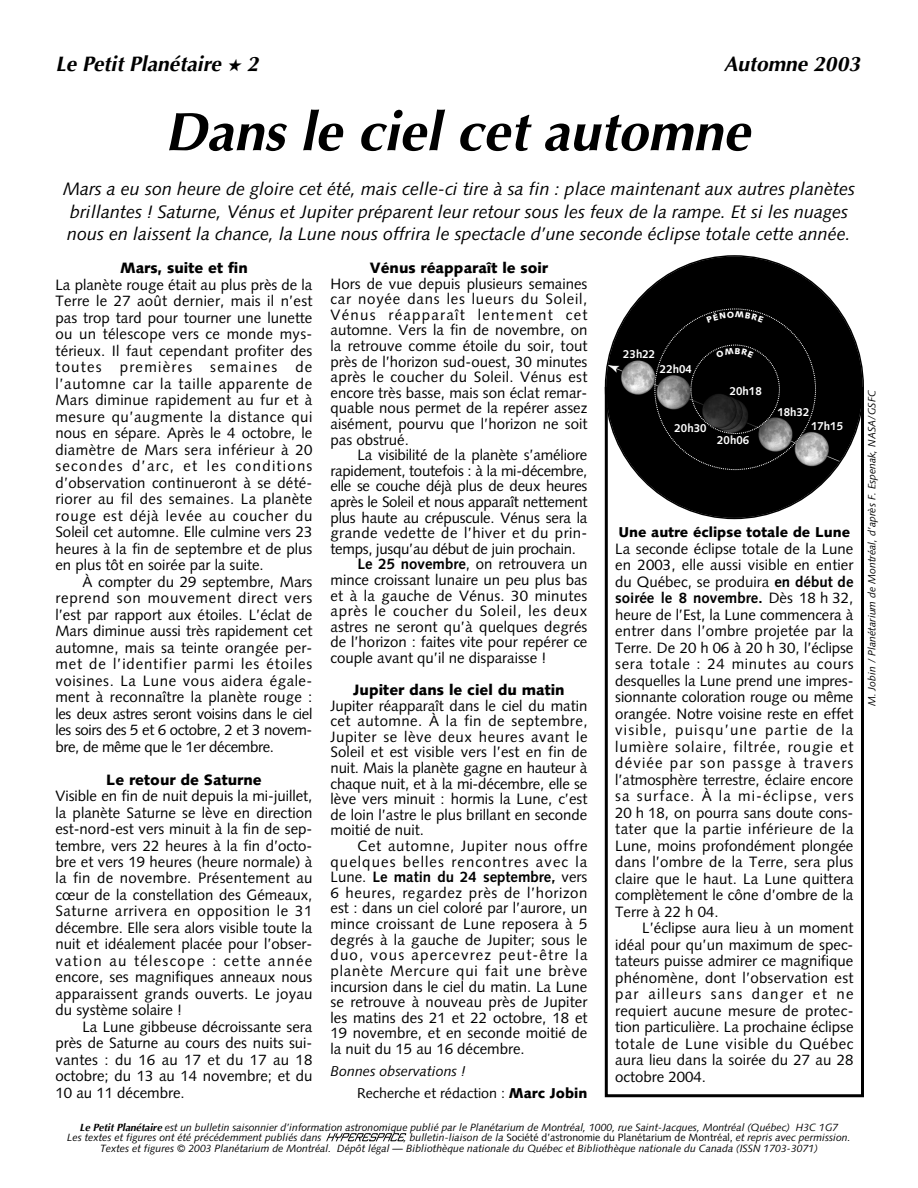
<style>
.page{position:relative;width:918px;height:1188px;background:#fff}
.page>*{position:absolute;margin:0;border:0;box-sizing:border-box;transform-origin:0 0}
.t1{font:italic 700 54px "Optima";color:#000}
.t2{font:italic 700 21px "Optima";color:#000}
.t3{font:italic 18px/22.5px "Syntax";color:#000}
.t4{font:15px/16.5px "Syntax";color:#000;text-align:justify}
.t5{font:900 15px "Syntax";color:#000}
.t6{font:15px "Syntax";letter-spacing:.03em;color:#000}
.t7{font:15px "Syntax";letter-spacing:.05em;color:#000}
.t8{font:15px "Syntax";letter-spacing:.02em;color:#000}
.t9{font:14.25px/21.6px "Syntax";color:#000}
.t10{font:900 14.25px "Syntax";color:#000}
.t11{font:700 11.55px "Syntax";color:#fff}
.t12{font:italic 10.5px/10.5px "Syntax";color:#000}
.s1{font-weight:700}
.s2{font-style:italic}
.s3{font-weight:900}
.s4{font-family:"Optima";font-weight:700}
.s5{font-style:normal}
</style>
<div class="page">
<div style="left:605px;top:387px;width:259px;height:710px;border:3px solid #000"></div>
<svg style="left:326px;top:1133px;width:80px;height:8px"></svg>
<svg style="left:605px;top:255px;width:259px;height:264px"></svg>
<svg style="left:655px;top:309px;width:161px;height:161px;background:#131313"></svg>
<h2 class="t2" style="left:56px;top:55px;width:205px">Le Petit Planétaire ★ 2</h2>
<h2 class="t2" style="left:724px;top:55px;width:138px">Automne 2003</h2>
<h1 class="t1" style="left:165px;top:109px;width:587px">Dans le ciel cet automne</h1>
<p class="t3" style="left:63px;top:179px;width:793px">Mars a eu son heure de gloire cet été, mais celle-ci tire à sa fin : place maintenant aux autres planètes brillantes ! Saturne, Vénus et Jupiter préparent leur retour sous les feux de la rampe. Et si les nuages nous en laissent la chance, la Lune nous offrira le spectacle d’une seconde éclipse totale cette année.</p>
<p class="t5" style="left:120px;top:262px;width:129px">Mars, suite et fin</p>
<p class="t4" style="left:55px;top:278px;width:258px">La planète rouge était au plus près de la Terre le 27 août dernier, mais il n’est pas trop tard pour tourner une lunette ou un télescope vers ce monde mys&shy;térieux. Il faut cependant profiter des toutes premières semaines de l’automne car la taille apparente de Mars diminue rapidement au fur et à mesure qu’augmente la distance qui nous en sépare. Après le 4 octobre, le diamètre de Mars sera inférieur à 20 secondes d’arc, et les conditions d’observation continueront à se dété&shy;riorer au fil des semaines. La planète rouge est déjà levée au coucher du Soleil cet automne. Elle culmine vers 23 heures à la fin de septembre et de plus en plus tôt en soirée par la suite.</p>
<p class="t4" style="left:55px;top:575px;width:259px;text-indent:27px">À compter du 29 septembre, Mars reprend son mouvement direct vers l’est par rapport aux étoiles. L’éclat de Mars diminue aussi très rapidement cet automne, mais sa teinte orangée per&shy;met de l’identifier parmi les étoiles voisines. La Lune vous aidera égale&shy;ment à reconnaître la planète rouge : les deux astres seront voisins dans le ciel les soirs des 5 et 6 octobre, 2 et 3 novem&shy;bre, de même que le 1er décembre.</p>
<p class="t5" style="left:106px;top:773px;width:157px">Le retour de Saturne</p>
<p class="t4" style="left:55px;top:789px;width:258px">Visible en fin de nuit depuis la mi-juillet, la planète Saturne se lève en direction est-nord-est vers minuit à la fin de sep&shy;tembre, vers 22 heures à la fin d’octo&shy;bre et vers 19 heures (heure normale) à la fin de novembre. Présentement au cœur de la constellation des Gémeaux, Saturne arrivera en opposition le 31 décembre. Elle sera alors visible toute la nuit et idéalement placée pour l’obser&shy;vation au télescope : cette année encore, ses magnifiques anneaux nous apparaissent grands ouverts. Le joyau du système solaire !</p>
<p class="t4" style="left:55px;top:1020px;width:258px;text-indent:27px">La Lune gibbeuse décroissante sera près de Saturne au cours des nuits sui&shy;vantes : du 16 au 17 et du 17 au 18 octobre; du 13 au 14 novembre; et du 10 au 11 décembre.</p>
<p class="t5" style="left:370px;top:262px;width:180px">Vénus réapparaît le soir</p>
<p class="t4" style="left:331px;top:277px;width:258px;line-height:15.6px">Hors de vue depuis plusieurs semaines car noyée dans les lueurs du Soleil, Vénus réapparaît lentement cet automne. Vers la fin de novembre, on la retrouve comme étoile du soir, tout près de l’horizon sud-ouest, 30 minutes après le coucher du Soleil. Vénus est encore très basse, mais son éclat remar&shy;quable nous permet de la repérer assez aisément, pourvu que l’horizon ne soit pas obstrué.</p>
<p class="t4" style="left:358px;top:448px;width:231px">La visibilité de la planète s’améliore</p>
<p class="t4" style="left:331px;top:464px;width:258px">rapidement, toutefois : à la mi-décembre,</p>
<p class="t4" style="left:331px;top:479px;width:258px">elle se couche déjà plus de deux heures</p>
<p class="t4" style="left:331px;top:495px;width:258px">après le Soleil et nous apparaît nettement</p>
<p class="t4" style="left:331px;top:511px;width:258px">plus haute au crépuscule. Vénus sera la</p>
<p class="t6" style="left:331px;top:527px;width:258px">grande vedette de l’hiver et du prin-</p>
<p class="t4" style="left:331px;top:542px;width:247px">temps, jusqu’au début de juin prochain.</p>
<p class="t4" style="left:358px;top:557px;width:231px"><span class="s1">Le 25 novembre</span>, on retrouvera un</p>
<p class="t4" style="left:331px;top:573px;width:258px">mince croissant lunaire un peu plus bas</p>
<p class="t8" style="left:331px;top:589px;width:258px">et à la gauche de Vénus. 30 minutes</p>
<p class="t7" style="left:331px;top:605px;width:258px">après le coucher du Soleil, les deux</p>
<p class="t4" style="left:331px;top:620px;width:258px">astres ne seront qu’à quelques degrés</p>
<p class="t4" style="left:331px;top:635px;width:258px">de l’horizon : faites vite pour repérer ce</p>
<p class="t4" style="left:331px;top:651px;width:217px">couple avant qu’il ne disparaisse !</p>
<p class="t5" style="left:353px;top:684px;width:213px">Jupiter dans le ciel du matin</p>
<p class="t4" style="left:331px;top:699px;width:258px;line-height:15.6px">Jupiter réapparaît dans le ciel du matin cet automne. À la fin de septembre, Jupiter se lève deux heures avant le Soleil et est visible vers l’est en fin de nuit. Mais la planète gagne en hauteur à chaque nuit, et à la mi-décembre, elle se lève vers minuit : hormis la Lune, c’est de loin l’astre le plus brillant en seconde moitié de nuit.</p>
<p class="t4" style="left:331px;top:840px;width:258px;line-height:15.6px;text-indent:27px">Cet automne, Jupiter nous offre quelques belles rencontres avec la Lune. <span class="s1">Le matin du 24 septembre,</span> vers 6 heures, regardez près de l’horizon est : dans un ciel coloré par l’aurore, un mince croissant de Lune reposera à 5 degrés à la gauche de Jupiter; sous le duo, vous apercevrez peut-être la planète Mercure qui fait une brève incursion dans le ciel du matin. La Lune se retrouve à nouveau près de Jupiter les matins des 21 et 22 octobre, 18 et 19 novembre, et en seconde moitié de la nuit du 15 au 16 décembre.</p>
<p class="t9" style="left:357px;top:1062px;width:232px;text-indent:-27px"><span class="s2">Bonnes observations !<br></span>Recherche et rédaction : <span class="s3">Marc Jobin</span></p>
<p class="t11" style="left:623px;top:349px;width:34px">23h22</p>
<p class="t11" style="left:660px;top:365px;width:34px">22h04</p>
<p class="t11" style="left:730px;top:386px;width:34px">20h18</p>
<p class="t11" style="left:675px;top:423px;width:34px">20h30</p>
<p class="t11" style="left:717px;top:436px;width:34px">20h06</p>
<p class="t11" style="left:777px;top:407px;width:34px">18h32</p>
<p class="t11" style="left:811px;top:421px;width:34px">17h15</p>
<p class="t10" style="left:619px;top:526px;width:233px">Une autre éclipse totale de Lune</p>
<p class="t4" style="left:615px;top:542px;width:240px">La seconde éclipse totale de la Lune en 2003, elle aussi visible en entier du Québec, se produira <span class="s1">en début de soirée le 8 novembre.</span> Dès 18 h 32, heure de l’Est, la Lune commencera à entrer dans l’ombre projetée par la Terre. De 20 h 06 à 20 h 30, l’éclipse sera totale : 24 minutes au cours desquelles la Lune prend une impres&shy;sionnante coloration rouge ou même orangée. Notre voisine reste en effet visible, puisqu’une partie de la lumière solaire, filtrée, rougie et déviée par son passge à travers l’atmosphère terrestre, éclaire encore sa surface. À la mi-éclipse, vers 20 h 18, on pourra sans doute cons&shy;tater que la partie inférieure de la Lune, moins profondément plongée dans l’ombre de la Terre, sera plus claire que le haut. La Lune quittera complètement le cône d’ombre de la Terre à 22 h 04.</p>
<p class="t4" style="left:615px;top:921px;width:240px;text-indent:27px">L’éclipse aura lieu à un moment idéal pour qu’un maximum de spec&shy;tateurs puisse admirer ce magnifique phénomène, dont l’observation est par ailleurs sans danger et ne requiert aucune mesure de protec&shy;tion particulière. La prochaine éclipse totale de Lune visible du Québec aura lieu dans la soirée du 27 au 28 octobre 2004.</p>
<p class="t12" style="left:67px;top:1123px;width:773px;text-indent:12px"><span class="s4">Le Petit Planétaire</span> est un bulletin saisonnier d’information astronomique publié par le Planétarium de Montréal, 1000, rue Saint-Jacques, Montréal (Québec) H3C 1G7<br>Les textes et figures ont été précédemment publiés dans</p>
<p class="t12" style="left:100px;top:1133px;width:752px;text-indent:304px">, bulletin-liaison de la <span class="s5">Société d’astronomie du Planétarium de Montréal,</span> et repris avec permission.<br>Textes et figures © 2003 Planétarium de Montréal. Dépôt légal — Bibliothèque nationale du Québec et Bibliothèque nationale du Canada (ISSN 1703-3071)</p>
<p class="t12" style="left:868px;top:706px;width:318px;rotate:-90deg">M. Jobin / Planétarium de Montréal, d’après F. Espenak, NASA/GSFC</p>
</div>
